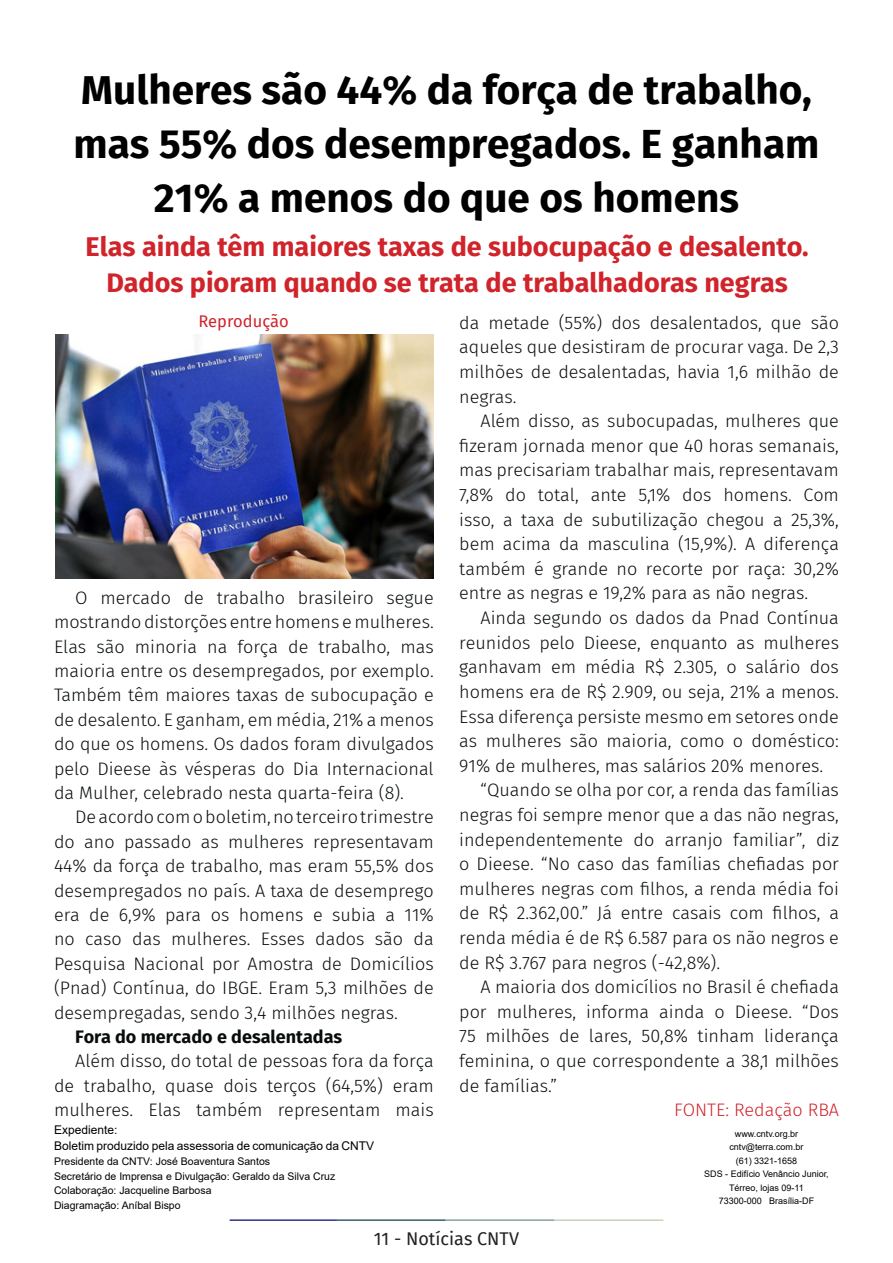
<style>
.page{position:relative;width:893px;height:1263px;background:#fff}
.page>*{position:absolute;margin:0;border:0;box-sizing:border-box;transform-origin:0 0}
.t1{font:700 40.5px/54px "Fira Sans";color:#000001;text-align:center}
.t2{font:700 27px/36px "Fira Sans";color:#d1232a;text-align:center}
.t3{font:300 18px/24.6px "Fira Sans";color:#080d0b;text-align:justify}
.t4{font:700 18px "Fira Sans";color:#080d0b}
.t5{font:300 18px "Fira Sans";color:#d1232a}
.t6{font:18px "Fira Sans";color:#231f20}
.t7{font:16.5px "Fira Sans";color:#d1232a}
.t8{font:12px "Arial";color:#000}
.t9{font:10.5px "Arial";color:#000}
.t10{font:9px/13.5px "Arial";color:#000;text-align:center}
</style>
<div class="page">
<hr style="left:230px;top:1219px;width:107px;height:2px;background:#2f3088">
<hr style="left:337px;top:1219px;width:109px;height:2px;background:#3a5f6d">
<hr style="left:446px;top:1219px;width:109px;height:2px;background:#87a59a">
<hr style="left:555px;top:1219px;width:108px;height:2px;background:#c6d5b7">
<img style="left:55px;top:334px;width:379px;height:245px">
<p class="t1" style="left:74px;top:60px;width:747px">Mulheres são 44% da força de trabalho, mas 55% dos desempregados. E ganham<br>21% a menos do que os homens</p>
<p class="t2" style="left:86px;top:227px;width:724px">Elas ainda têm maiores taxas de subocupação e desalento.<br>Dados pioram quando se trata de trabalhadoras negras</p>
<p class="t7" style="left:198px;top:309px;width:92px">Reprodução</p>
<p class="t3" style="left:54px;top:585px;width:381px;text-indent:21px">O mercado de trabalho brasileiro segue mostrando distorções entre homens e mulheres.<br>Elas são minoria na força de trabalho, mas maioria entre os desempregados, por exemplo.<br>Também têm maiores taxas de subocupação e de desalento. E ganham, em média, 21% a menos do que os homens. Os dados foram divulgados pelo Dieese às vésperas do Dia Internacional da Mulher, celebrado nesta quarta-feira (8).</p>
<p class="t3" style="left:54px;top:805px;width:381px;text-indent:21px">De acordo com o boletim, no terceiro trimestre do ano passado as mulheres representavam 44% da força de trabalho, mas eram 55,5% dos desempregados no país. A taxa de desemprego era de 6,9% para os homens e subia a 11% no caso das mulheres. Esses dados são da Pesquisa Nacional por Amostra de Domicílios (Pnad) Contínua, do IBGE. Eram 5,3 milhões de desempregadas, sendo 3,4 milhões negras.</p>
<p class="t4" style="left:75px;top:1021px;width:269px">Fora do mercado e desalentadas</p>
<p class="t3" style="left:54px;top:1049px;width:381px;text-indent:21px">Além disso, do total de pessoas fora da força de trabalho, quase dois terços (64,5%) eram mulheres. Elas também representam mais</p>
<p class="t8" style="left:54px;top:1121px;width:65px">Expediente:</p>
<p class="t8" style="left:54px;top:1138px;width:322px">Boletim produzido pela assessoria de comunicação da CNTV</p>
<p class="t9" style="left:54px;top:1154px;width:218px">Presidente da CNTV: José Boaventura Santos</p>
<p class="t9" style="left:54px;top:1169px;width:283px">Secretário de Imprensa e Divulgação: Geraldo da Silva Cruz</p>
<p class="t9" style="left:54px;top:1183px;width:159px">Colaboração: Jacqueline Barbosa</p>
<p class="t9" style="left:54px;top:1198px;width:128px">Diagramação: Aníbal Bispo</p>
<p class="t3" style="left:459px;top:310px;width:381px">da metade (55%) dos desalentados, que são aqueles que desistiram de procurar vaga. De 2,3 milhões de desalentadas, havia 1,6 milhão de negras.</p>
<p class="t3" style="left:459px;top:408px;width:381px;text-indent:21px">Além disso, as subocupadas, mulheres que fizeram jornada menor que 40 horas semanais, mas precisariam trabalhar mais, representavam 7,8% do total, ante 5,1% dos homens. Com isso, a taxa de subutilização chegou a 25,3%, bem acima da masculina (15,9%). A diferença também é grande no recorte por raça: 30,2% entre as negras e 19,2% para as não negras.</p>
<p class="t3" style="left:459px;top:605px;width:381px;text-indent:21px">Ainda segundo os dados da Pnad Contínua reunidos pelo Dieese, enquanto as mulheres ganhavam em média R$ 2.305, o salário dos homens era de R$ 2.909, ou seja, 21% a menos.<br>Essa diferença persiste mesmo em setores onde as mulheres são maioria, como o doméstico:<br>91% de mulheres, mas salários 20% menores.</p>
<p class="t3" style="left:459px;top:778px;width:381px;text-indent:21px">“Quando se olha por cor, a renda das famílias negras foi sempre menor que a das não negras, independentemente do arranjo familiar”, diz o Dieese. “No caso das famílias chefiadas por mulheres negras com filhos, a renda média foi de R$ 2.362,00.” Já entre casais com filhos, a renda média é de R$ 6.587 para os não negros e de R$ 3.767 para negros (-42,8%).</p>
<p class="t3" style="left:459px;top:974px;width:381px;text-indent:21px">A maioria dos domicílios no Brasil é chefiada por mulheres, informa ainda o Dieese. “Dos 75 milhões de lares, 50,8% tinham liderança feminina, o que correspondente a 38,1 milhões de famílias.”</p>
<p class="t5" style="left:674px;top:1097px;width:166px">FONTE: Redação RBA</p>
<p class="t10" style="left:735px;top:1127px;width:65px">www.cntv.org.br</p>
<p class="t10" style="left:729px;top:1140px;width:76px">cntv@terra.com.br</p>
<p class="t10" style="left:736px;top:1154px;width:63px">(61) 3321-1658</p>
<p class="t10" style="left:704px;top:1167px;width:126px">SDS - Edifício Venâncio Junior,<br>Térreo, lojas 09-11</p>
<p class="t10" style="left:719px;top:1194px;width:97px">73300-000 Brasília-DF</p>
<p class="t6" style="left:374px;top:1225px;width:147px">11 - Notícias CNTV</p>
</div>
